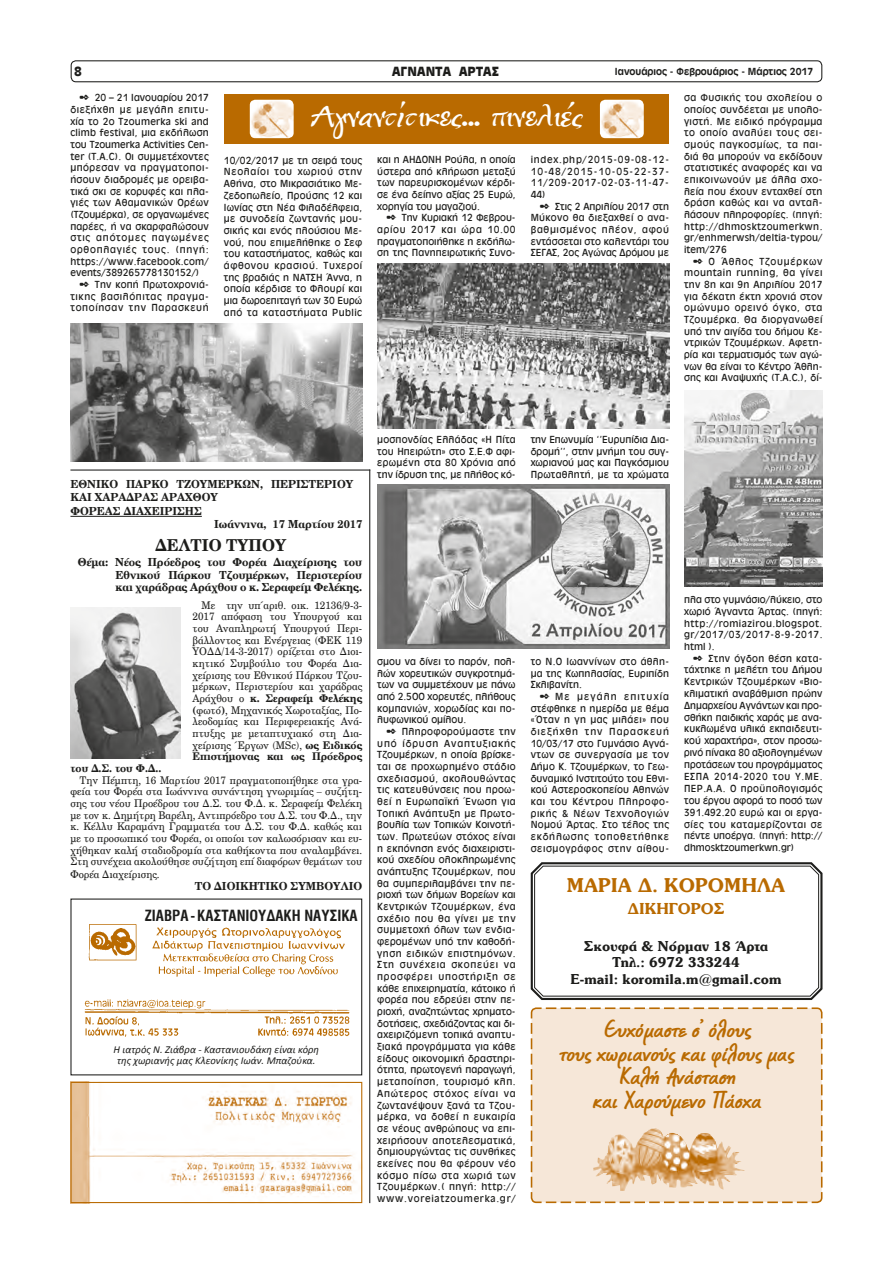
<style>
.page{position:relative;width:893px;height:1263px;background:#fff}
.page>*{position:absolute;margin:0;border:0;box-sizing:border-box;transform-origin:0 0}
.A-AntiqueOlive{font:32.4px "CF Allegro";color:#fff;scale:1.3 1}
.UB_-_Optima{font:700 27.6px/23.9px "CF Marker";color:#b96a00;text-align:center;scale:1.1 1}
.Arial{font:20.7px "UB Souvenir Bold";color:#b96a00}
.t1{font:16.5px "UB Century Bold";color:#1d1d1b;scale:.95 1}
.Arial-2{font:16.5px "UB Souvenir Bold";color:#b96a00}
.Arial-3{font:15.45px "UB Helvetica Cond Bold";color:#1d1d1b}
.Arial-4{font:14.85px "UB Souvenir Bold";color:#1d1d1b}
.t2{font:13.8px "UB Antique Olive Black Normal";color:#1d1d1b}
.t3{font:11.1px/12.3px "UB Century Bold";color:#1d1d1b;scale:.95 1}
.t4{font:10.65px/11.7px "UB Antique Olive";letter-spacing:.01em;color:#1d1d1b;text-align:justify}
.t5{font:10.65px/11.7px "UB Century";color:#1d1d1b;text-align:justify;scale:.95 1}
.Arial-5{font:italic 10.65px/11.7px "Calibri";color:#1d1d1b;text-align:center}
.t6{font:10.65px "UB Antique Olive Bold";color:#1d1d1b}
.t7{font:10.65px "UB Century Bold";color:#1d1d1b;scale:.95 1}
.s1{font-family:"UB Century Bold"}
</style>
<div class="page">
<div style="left:71px;top:60px;width:751px;height:22px;border:1px solid #1d1d1b;border-radius:5px"></div>
<img style="left:84px;top:924px;width:266px;height:113px">
<hr style="left:70px;top:516px;width:132px;height:1px;background:#1d1d1b">
<img style="left:71px;top:607px;width:109px;height:151px">
<svg style="left:530px;top:862px;width:293px;height:138px"></svg>
<div style="left:530px;top:1007px;width:293px;height:197px;background:#f6e7d8"></div>
<img style="left:593px;top:1128px;width:152px;height:63px">
<hr style="left:70px;top:469px;width:300px;height:2px;background:#1d1d1b">
<div style="left:224px;top:94px;width:445px;height:50px;background:#b96a00"></div>
<img style="left:600px;top:100px;width:44px;height:38px">
<img style="left:250px;top:100px;width:44px;height:38px">
<img style="left:377px;top:484px;width:292px;height:165px">
<img style="left:684px;top:390px;width:139px;height:197px">
<img style="left:377px;top:264px;width:292px;height:164px">
<hr style="left:369px;top:469px;width:1px;height:734px;background:#1d1d1b">
<img style="left:73px;top:1084px;width:287px;height:117px">
<div style="left:71px;top:1082px;width:291px;height:121px;border:1px solid #b96a00"></div>
<img style="left:71px;top:324px;width:292px;height:137px">
<p class="t2" style="left:74px;top:64px;width:9px">8</p>
<p class="t2" style="left:392px;top:65px;width:108px">ΑΓΝΑΝΤΑ ΑΡΤΑΣ</p>
<p class="t6" style="left:615px;top:66px;width:200px">Ιανουάριος - Φεβρουάριος - Μάρτιος 2017</p>
<p class="t4" style="left:70px;top:92px;width:140px;text-indent:24px">20 – 21 Ιανουαρίου 2017 διεξήχθη με μεγάλη επιτυ&shy;χία το 2ο Tzoumerka ski and climb festival, μια εκδήλωση του Tzoumerka Activities Cen&shy;ter (T.A.C). Οι συμμετέχοντες μπόρεσαν να πραγματοποι&shy;ήσουν διαδρομές με ορειβα&shy;τικά σκι σε κορυφές και πλα&shy;γιές των Αθαμανικών Ορέων (Τζουμέρκα), σε οργανωμένες παρέες, ή να σκαρφαλώσουν στις απότομες παγωμένες ορθοπλαγιές τους. (πηγή: https://www.facebook.com/ events/389265778130152/)</p>
<p class="t4" style="left:70px;top:279px;width:140px;text-indent:24px">Την κοπή Πρωτοχρονιά&shy;τικης βασιλόπιτας πραγμα&shy;τοποίησαν την Παρασκευή</p>
<p class="A-AntiqueOlive" style="left:311px;top:98px;width:211px">Αγναντίτικες... πινελιές</p>
<p class="t4" style="left:224px;top:155px;width:140px">10/02/2017 με τη σειρά τους Νεολαίοι του χωριού στην Αθήνα, στο Μικρασιάτικο Με&shy;ζεδοπωλείο, Προύσης 12 και Ιωνίας στη Νέα Φιλαδέλφεια, με συνοδεία ζωντανής μου&shy;σικής και ενός πλούσιου Με&shy;νού, που επιμελήθηκε ο Σεφ του καταστήματος, καθώς και άφθονου κρασιού. Τυχεροί της βραδιάς η ΝΑΤΣΗ Άννα, η οποία κέρδισε το Φλουρί και μια δωροεπιταγή των 30 Ευρώ από τα καταστήματα Public</p>
<p class="t4" style="left:377px;top:154px;width:140px">και η ΑΗΔΟΝΗ Ρούλα, η οποία ύστερα από κλήρωση μεταξύ των παρευρισκομένων κέρδι&shy;σε ένα δείπνο αξίας 25 Ευρώ, χορηγία του μαγαζιού.</p>
<p class="t4" style="left:377px;top:212px;width:140px;text-indent:24px">Την Κυριακή 12 Φεβρου&shy;αρίου 2017 και ώρα 10.00 πραγματοποιήθηκε η εκδήλω&shy;ση της Πανηπειρωτικής Συνο-</p>
<p class="t4" style="left:531px;top:154px;width:138px">index.php/2015-09-08-12- 10-48/2015-10-05-22-37- 11/209-2017-02-03-11-47- 44)</p>
<p class="t4" style="left:531px;top:200px;width:140px;text-indent:24px">Στις 2 Απριλίου 2017 στη Μύκονο θα διεξαχθεί ο ανα&shy;βαθμισμένος πλέον, αφού εντάσσεται στο καλεντάρι του ΣΕΓΑΣ, 2ος Αγώνας Δρόμου με</p>
<p class="t4" style="left:684px;top:92px;width:140px">σα Φυσικής του σχολείου ο οποίος συνδέεται με υπολο&shy;γιστή. Με ειδικό πρόγραμμα το οποίο αναλύει τους σει&shy;σμούς παγκοσμίως, τα παι&shy;διά θα μπορούν να εκδίδουν στατιστικές αναφορές και να επικοινωνούν με άλλα σχο&shy;λεία που έχουν ενταχθεί στη δράση καθώς και να ανταλ&shy;λάσουν πληροφορίες. (πηγή: http://dhmosktzoumerkwn. gr/enhmerwsh/deltia-typou/ item/276</p>
<p class="t4" style="left:684px;top:255px;width:140px;text-indent:24px">Ο Άθλος Τζουμέρκων mountain running, θα γίνει την 8η και 9η Απριλίου 2017 για δέκατη έκτη χρονιά στον ομώνυμο ορεινό όγκο, στα Τζουμέρκα. Θα διοργανωθεί υπό την αιγίδα του δήμου Κε&shy;ντρικών Τζουμέρκων. Αφετη&shy;ρία και τερματισμός των αγώ&shy;νων θα είναι το Κέντρο Άθλη&shy;σης και Αναψυχής (T.A.C.), δί-</p>
<p class="t3" style="left:70px;top:477px;width:299px;line-height:13.4px">ΕΘΝΙΚΟ ΠΑΡΚΟ ΤΖΟΥΜΕΡΚΩΝ, ΠΕΡΙΣΤΕΡΙΟΥ<br>ΚΑΙ ΧΑΡΑΔΡΑΣ ΑΡΑΧΘΟΥ</p>
<p class="t3" style="left:70px;top:505px;width:140px">ΦΟΡΕΑΣ ΔΙΑΧΕΙΡΙΣΗΣ</p>
<p class="t3" style="left:214px;top:518px;width:157px">Ιωάννινα, 17 Μαρτίου 2017</p>
<p class="t1" style="left:156px;top:535px;width:139px">ΔΕΛΤΙΟ ΤΥΠΟΥ</p>
<p class="t3" style="left:116px;top:556px;width:261px;text-align:justify;text-indent:-38px">Θέμα: Νέος Πρόεδρος του Φορέα Διαχείρισης του Εθνικού Πάρκου Τζουμέρκων, Περιστερίου και χαράδρας Αράχθου ο κ. Σεραφείμ Φελέκης.</p>
<p class="t5" style="left:193px;top:599px;width:180px;text-indent:9px">Με την υπ΄αριθ. οικ. 12136/9-3- 2017 απόφαση του Υπουργού και του Αναπληρωτή Υπουργού Περι&shy;βάλλοντος και Ενέργειας (ΦΕΚ 119<br>ΥΟΔΔ/14-3-2017) ορίζεται στο Διοι&shy;κητικό Συμβούλιο του Φορέα Δια&shy;χείρισης του Εθνικού Πάρκου Τζου&shy;μέρκων, Περιστερίου και χαράδρας Αράχθου ο <span class="s1">κ. Σεραφείμ Φελέκης (</span>φωτό<span class="s1">)</span>, Μηχανικός Χωροταξίας, Πο&shy;λεοδομίας και Περιφερειακής Ανά&shy;πτυξης με μεταπτυχιακό στη Δια&shy;χείρισης Έργων (MSc), <span class="s1">ως Ειδικός Επιστήμονας και ως Πρόεδρος</span></p>
<p class="t7" style="left:70px;top:762px;width:97px">του Δ.Σ. του Φ.Δ..</p>
<p class="t5" style="left:70px;top:774px;width:309px;text-indent:9px">Την Πέμπτη, 16 Μαρτίου 2017 πραγματοποιήθηκε στα γρα&shy;φεία του Φορέα στα Ιωάννινα συνάντηση γνωριμίας – συζήτη&shy;σης του νέου Προέδρου του Δ.Σ. του Φ.Δ. κ. Σεραφείμ Φελέκη με τον κ. Δημήτρη Βαρέλη, Αντιπρόεδρο του Δ.Σ. του Φ.Δ., την κ. Κέλλυ Καραμάνη Γραμματέα του Δ.Σ. του Φ.Δ. καθώς και με το προσωπικό του Φορέα, οι οποίοι τον καλωσόρισαν και ευ&shy;χήθηκαν καλή σταδιοδρομία στα καθήκοντα που αναλαμβάνει.<br>Στη συνέχεια ακολούθησε συζήτηση επί διαφόρων θεμάτων του Φορέα Διαχείρισης.</p>
<p class="t3" style="left:195px;top:880px;width:178px">ΤΟ ΔΙΟΙΚΗΤΙΚΟ ΣΥΜΒΟΥΛΙΟ</p>
<p class="Arial-3" style="left:145px;top:906px;width:214px">ΖΙΑΒΡΑ-ΚΑΣΤΑΝΙΟΥΔΑΚΗ ΝΑΥΣΙΚΑ</p>
<p class="Arial-5" style="left:114px;top:1043px;width:207px">Η ιατρός Ν. Ζιάβρα - Καστανιουδάκη είναι κόρη της χωριανής μας Κλεονίκης Ιωάν. Μπαζούκα.</p>
<p class="t4" style="left:377px;top:434px;width:140px">μοσπονδίας Ελλάδας «Η Πίτα του Ηπειρώτη» στο Σ.Ε.Φ αφι&shy;ερωμένη στα 80 Χρόνια από την ίδρυση της, με πλήθος κό-</p>
<p class="t4" style="left:377px;top:656px;width:140px">σμου να δίνει το παρόν, πολ&shy;λών χορευτικών συγκροτημά&shy;των να συμμετέχουν με πάνω από 2.5ΟΟ χορευτές, πλήθους κομπανιών, χορωδίας και πο&shy;λυφωνικού ομίλου.</p>
<p class="t4" style="left:377px;top:726px;width:140px;text-indent:24px">Πληροφορούμαστε την υπό ίδρυση Αναπτυξιακής Τζουμέρκων, η οποία βρίσκε&shy;ται σε προχωρημένο στάδιο σχεδιασμού, ακολουθώντας τις κατευθύνσεις που προω&shy;θεί η Ευρωπαϊκή Ένωση για Τοπική Ανάπτυξη με Πρωτο&shy;βουλία των Τοπικών Κοινοτή&shy;των. Πρωτεύων στόχος είναι η εκπόνηση ενός διαχειριστι&shy;κού σχεδίου ολοκληρωμένης ανάπτυξης Τζουμέρκων, που θα συμπεριλαμβάνει την πε&shy;ριοχή των δήμων Βορείων και Κεντρικών Τζουμέρκων, ένα σχέδιο που θα γίνει με την συμμετοχή όλων των ενδια&shy;φερομένων υπό την καθοδή&shy;γηση ειδικών επιστημόνων.<br>Στη συνέχεια σκοπεύει να προσφέρει υποστήριξη σε κάθε επιχειρηματία, κάτοικο ή φορέα που εδρεύει στην πε&shy;ριοχή, αναζητώντας χρηματο&shy;δοτήσεις, σχεδιάζοντας και δι&shy;αχειριζόμενη τοπικά αναπτυ&shy;ξιακά προγράμματα για κάθε είδους οικονομική δραστηρι&shy;ότητα, πρωτογενή παραγωγή, μεταποίηση, τουρισμό κλπ.<br>Απώτερος στόχος είναι να ζωντανέψουν ξανά τα Τζου&shy;μέρκα, να δοθεί η ευκαιρία σε νέους ανθρώπους να επι&shy;χειρήσουν αποτελεσματικά, δημιουργώντας τις συνθήκες εκείνες που θα φέρουν νέο κόσμο πίσω στα χωριά των Τζουμέρκων.( πηγή: http:// www.voreiatzoumerka.gr/</p>
<p class="t4" style="left:531px;top:434px;width:140px">την Επωνυμία ‘’Ευρυπίδια Δια&shy;δρομή’’, στην μνήμη του συγ&shy;χωριανού μας και Παγκόσμιου Πρωταθλητή, με τα χρώματα</p>
<p class="t4" style="left:531px;top:656px;width:140px">το Ν.Ο Ιωαννίνων στο άθλη&shy;μα της Κωπηλασίας, Ευριπίδη Σκλιβανίτη.</p>
<p class="t4" style="left:531px;top:691px;width:140px;text-indent:24px">Με μεγάλη επιτυχία στέφθηκε η ημερίδα με θέμα «Όταν η γη μας μιλάει» που διεξήχθη την Παρασκευή 10/03/17 στο Γυμνάσιο Αγνά&shy;ντων σε συνεργασία με τον Δήμο Κ. Τζουμέρκων, το Γεω&shy;δυναμικό Ινστιτούτο του Εθνι&shy;κού Αστεροσκοπείου Αθηνών και του Κέντρου Πληροφο&shy;ρικής &amp; Νέων Τεχνολογιών Νομού Άρτας. Στο τέλος της εκδήλωσης τοποθετήθηκε σεισμογράφος στην αίθου-</p>
<p class="t4" style="left:684px;top:594px;width:140px">πλα στο γυμνάσιο/λύκειο, στο χωριό Άγναντα Άρτας. (πηγή: http://romiazirou.blogspot. gr/2017/03/2017-8-9-2017. html ).</p>
<p class="t4" style="left:684px;top:652px;width:140px;text-indent:24px">Στην όγδοη θέση κατα&shy;τάχτηκε η μελέτη του Δήμου Κεντρικών Τζουμέρκων «Βιο&shy;κλιματική αναβάθμιση πρώην Δημαρχείου Αγνάντων και προ&shy;σθήκη παιδικής χαράς με ανα&shy;κυκλωμένα υλικά εκπαιδευτι&shy;κού χαραχτήρα», στον προσω&shy;ρινό πίνακα 80 αξιολογημένων προτάσεων του προγράμματος ΕΣΠΑ 2014-2020 του Υ.ΜΕ.<br>ΠΕΡ.Α.Α. Ο προϋπολογισμός του έργου αφορά το ποσό των 391.492.20 ευρώ και οι εργα&shy;σίες του καταμερίζονται σε πέντε υποέργα. (πηγή: http:// dhmosktzoumerkwn.gr)</p>
<p class="Arial" style="left:567px;top:874px;width:220px">ΜΑΡΙΑ Δ. ΚΟΡΟΜΗΛΑ</p>
<p class="Arial-2" style="left:628px;top:899px;width:98px">ΔΙΚΗΓΟΡΟΣ</p>
<p class="Arial-4" style="left:584px;top:938px;width:186px">Σκουφά &amp; Νόρμαν 18 Άρτα</p>
<p class="Arial-4" style="left:612px;top:954px;width:129px">Τηλ.: 6972 333244</p>
<p class="Arial-4" style="left:571px;top:970px;width:213px">Ε-mail: koromila.m@gmail.com</p>
<p class="UB_-_Optima" style="left:560px;top:1018px;width:215px">Ευχόμαστε σ’ όλους<br>τους χωριανούς και φίλους μας</p>
<p class="UB_-_Optima" style="left:593px;top:1065px;width:155px">Καλή Ανάσταση<br>και Χαρούμενο Πάσχα</p>
</div>
